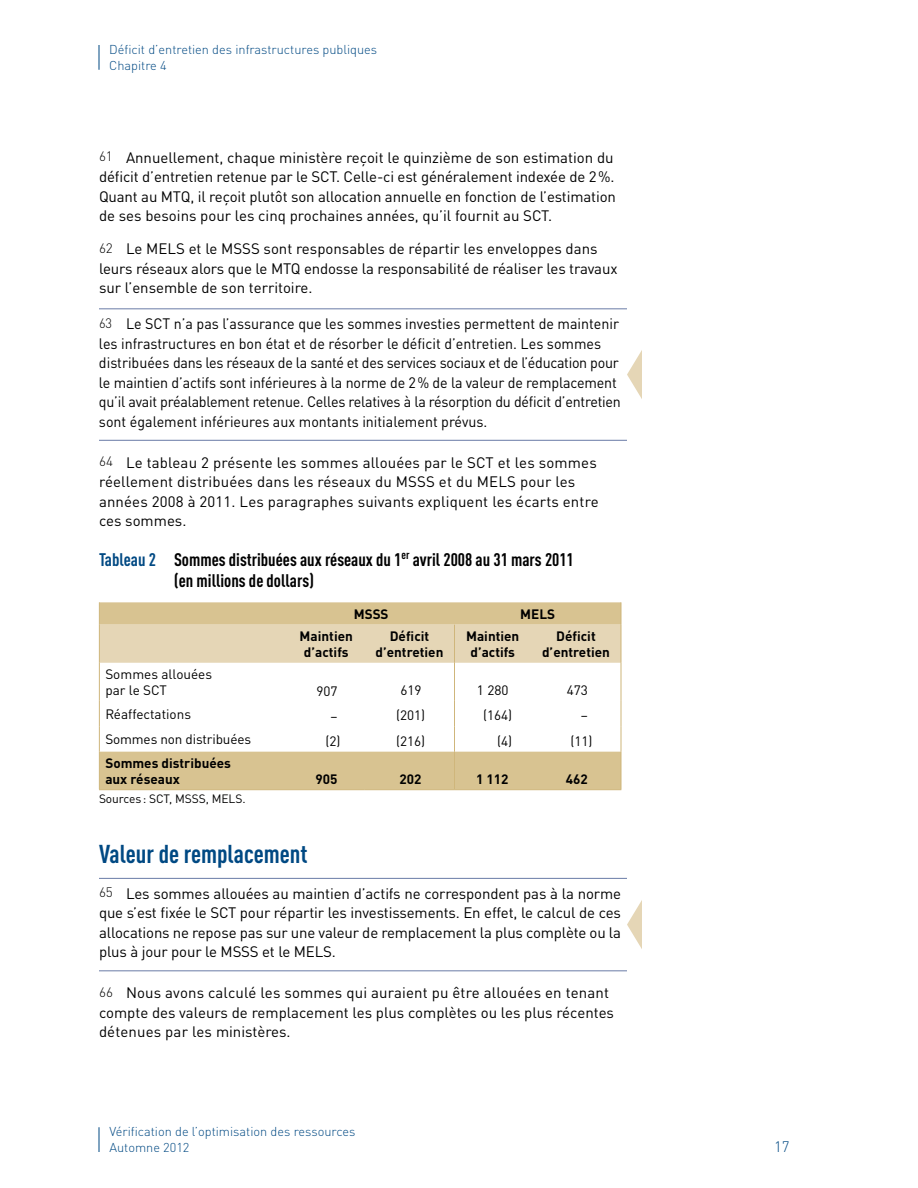
<style>
.page{position:relative;width:918px;height:1188px;background:#fff}
.page>*{position:absolute;margin:0;border:0;box-sizing:border-box;transform-origin:0 0}
.t1{font:700 condensed 25.5px "DIN Offc";color:#004983}
.t2{font:700 condensed 18px/21.6px "DIN Offc";color:#000}
.t3{font:15px/19.5px "DIN Offc";color:#000}
.t4{font:15px/19.5px "DIN Offc";color:#000;scale:.95 1}
.t5{font:300 15px "DIN Offc";color:#004983}
.t6{font:700 13.5px/15.8px "DIN Offc";color:#000;text-align:center}
.t7{font:13.5px/15.8px "DIN Offc";color:#000}
.t8{font:300 12.75px/15.8px "DIN Offc";color:#004983}
.t9{font:12px "DIN Offc";letter-spacing:-.005em;color:#000}
.s1{font-weight:300;font-size:13.5px}
.s2{color:#004983}
</style>
<div class="page">
<svg style="left:99px;top:1127px;width:1px;height:25px"></svg>
<svg style="left:99px;top:45px;width:1px;height:25px"></svg>
<hr style="left:99px;top:308px;width:528px;height:1px;background:#697ba7">
<hr style="left:99px;top:440px;width:528px;height:1px;background:#697ba7">
<svg style="left:627px;top:350px;width:15px;height:49px"></svg>
<svg style="left:100px;top:663px;width:521px;height:126px"></svg>
<hr style="left:99px;top:663px;width:1px;height:38px;background:#cfb67b">
<svg style="left:99px;top:701px;width:1px;height:51px"></svg>
<hr style="left:99px;top:752px;width:1px;height:37px;background:#cfb67b">
<hr style="left:99px;top:789px;width:189px;height:1px;background:#cfb67b">
<hr style="left:288px;top:789px;width:76px;height:1px;background:#cfb67b">
<hr style="left:364px;top:789px;width:90px;height:1px;background:#cfb67b">
<hr style="left:454px;top:789px;width:77px;height:1px;background:#cfb67b">
<hr style="left:531px;top:789px;width:90px;height:1px;background:#cfb67b">
<hr style="left:454px;top:663px;width:1px;height:38px;background:#cfb67b">
<svg style="left:454px;top:701px;width:1px;height:51px"></svg>
<svg style="left:99px;top:602px;width:523px;height:61px;background:#e0cfa9"></svg>
<hr style="left:621px;top:625px;width:1px;height:38px;background:#cfb67b">
<hr style="left:621px;top:663px;width:1px;height:38px;background:#cfb67b">
<svg style="left:621px;top:701px;width:1px;height:51px"></svg>
<hr style="left:621px;top:752px;width:1px;height:37px;background:#cfb67b">
<hr style="left:454px;top:752px;width:1px;height:37px;background:#cfb67b">
<hr style="left:99px;top:878px;width:528px;height:1px;background:#697ba7">
<hr style="left:99px;top:970px;width:528px;height:1px;background:#697ba7">
<svg style="left:627px;top:900px;width:15px;height:49px"></svg>
<p class="t8" style="left:109px;top:41px;width:269px">Déficit d’entretien des infrastructures publiques<br>Chapitre 4</p>
<p class="t3" style="left:99px;top:148px;width:518px"><span class="s1">61</span> Annuellement, chaque ministère reçoit le quinzième de son estimation du déficit d’entretien retenue par le SCT. Celle-ci est généralement indexée de 2%.<br>Quant au MTQ, il reçoit plutôt son allocation annuelle en fonction de l’estimation de ses besoins pour les cinq prochaines années, qu’il fournit au SCT.</p>
<p class="t3" style="left:99px;top:239px;width:520px"><span class="s1">62</span> Le MELS et le MSSS sont responsables de répartir les enveloppes dans leurs réseaux alors que le MTQ endosse la responsabilité de réaliser les travaux sur l’ensemble de son territoire.</p>
<p class="t4" style="left:99px;top:314px;width:551px"><span class="s1">63</span> Le SCT n’a pas l’assurance que les sommes investies permettent de maintenir les infrastructures en bon état et de résorber le déficit d’entretien. Les sommes distribuées dans les réseaux de la santé et des services sociaux et de l’éducation pour le maintien d’actifs sont inférieures à la norme de 2% de la valeur de remplacement qu’il avait préalablement retenue. Celles relatives à la résorption du déficit d’entretien sont également inférieures aux montants initialement prévus.</p>
<p class="t3" style="left:99px;top:452px;width:501px"><span class="s1">64</span> Le tableau 2 présente les sommes allouées par le SCT et les sommes réellement distribuées dans les réseaux du MSSS et du MELS pour les années 2008 à 2011. Les paragraphes suivants expliquent les écarts entre ces sommes.</p>
<p class="t2" style="left:174px;top:548px;width:401px;text-indent:-75px"><span class="s2">Tableau 2</span> Sommes distribuées aux réseaux du 1<sup>er</sup> avril 2008 au 31 mars 2011 (en millions de dollars)</p>
<p class="t6" style="left:354px;top:605px;width:36px">MSSS</p>
<p class="t6" style="left:520px;top:605px;width:36px">MELS</p>
<p class="t6" style="left:300px;top:628px;width:55px">Maintien d’actifs</p>
<p class="t6" style="left:376px;top:628px;width:69px">Déficit d’entretien</p>
<p class="t6" style="left:466px;top:628px;width:55px">Maintien d’actifs</p>
<p class="t6" style="left:542px;top:628px;width:69px">Déficit d’entretien</p>
<p class="t7" style="left:105px;top:666px;width:108px">Sommes allouées par le SCT</p>
<p class="t7" style="left:316px;top:683px;width:23px">907</p>
<p class="t7" style="left:400px;top:682px;width:23px">619</p>
<p class="t7" style="left:477px;top:682px;width:33px">1 280</p>
<p class="t7" style="left:567px;top:682px;width:23px">473</p>
<p class="t7" style="left:105px;top:706px;width:87px">Réaffectations</p>
<p class="t7" style="left:330px;top:708px;width:9px">–</p>
<p class="t7" style="left:396px;top:707px;width:31px">(201)</p>
<p class="t7" style="left:483px;top:707px;width:31px">(164)</p>
<p class="t7" style="left:581px;top:707px;width:9px">–</p>
<p class="t7" style="left:105px;top:731px;width:147px">Sommes non distribuées</p>
<p class="t7" style="left:325px;top:733px;width:17px">(2)</p>
<p class="t7" style="left:396px;top:733px;width:31px">(216)</p>
<p class="t7" style="left:497px;top:733px;width:17px">(4)</p>
<p class="t7" style="left:570px;top:733px;width:24px">(11)</p>
<p class="t6" style="left:105px;top:755px;width:127px;text-align:left">Sommes distribuées aux réseaux</p>
<p class="t6" style="left:315px;top:770px;width:23px">905</p>
<p class="t6" style="left:399px;top:770px;width:23px">202</p>
<p class="t6" style="left:476px;top:770px;width:34px">1 112</p>
<p class="t6" style="left:566px;top:770px;width:23px">462</p>
<p class="t9" style="left:99px;top:791px;width:148px">Sources: SCT, MSSS, MELS.</p>
<h1 class="t1" style="left:99px;top:838px;width:210px">Valeur de remplacement</h1>
<p class="t3" style="left:99px;top:883px;width:524px;text-align:justify"><span class="s1">65</span> Les sommes allouées au maintien d’actifs ne correspondent pas à la norme que s’est fixée le SCT pour répartir les investissements. En effet, le calcul de ces allocations ne repose pas sur une valeur de remplacement la plus complète ou la plus à jour pour le MSSS et le MELS.</p>
<p class="t3" style="left:99px;top:983px;width:517px"><span class="s1">66</span> Nous avons calculé les sommes qui auraient pu être allouées en tenant compte des valeurs de remplacement les plus complètes ou les plus récentes détenues par les ministères.</p>
<p class="t8" style="left:110px;top:1124px;width:248px">Vérification de l’optimisation des ressources<br>Automne 2012</p>
<p class="t5" style="left:774px;top:1137px;width:17px">17</p>
</div>
